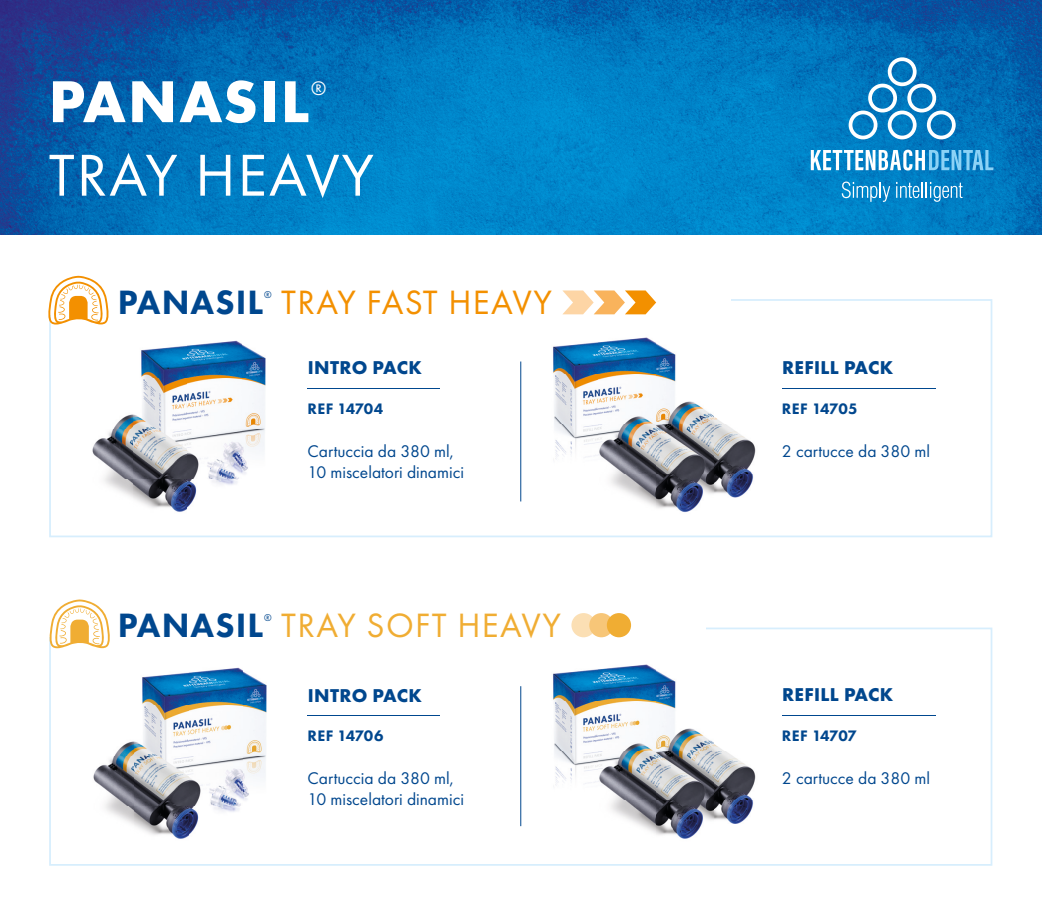
<style>
.page{position:relative;width:1042px;height:918px;background:#fff}
.page>*{position:absolute;margin:0;border:0;box-sizing:border-box;transform-origin:0 0}
.t1{font:61.25px "Futura PT";letter-spacing:.03em;color:#fff}
.t2{font:700 61.25px "Futura PT";letter-spacing:.03em;color:#fff}
.t3{font:800 35px "Futura PT";letter-spacing:.03em;color:#00478e}
.t4{font:35px "Futura PT";letter-spacing:.04em;color:#f0ad33}
.t5{font:35px "Futura PT";letter-spacing:.035em;color:#f39000}
.t6{font:20.47px "Futura PT";color:#fff}
.t7{font:700 19.25px "Futura PT";letter-spacing:.02em;color:#00478e}
.t8{font:17.5px/21px "Futura PT";color:#00478e}
.t9{font:800 15.75px "Futura PT";color:#00478e}
.t10{font:800 15.75px "Futura PT";letter-spacing:-.02em;color:#00478e}
.t11{font:10.15px "Futura PT";color:#00478e}
</style>
<div class="page">
<img style="left:0;top:0;width:1042px;height:234px">
<svg style="left:811px;top:150px;width:182px;height:20px"></svg>
<svg style="left:842px;top:181px;width:48px;height:21px"></svg>
<svg style="left:896px;top:182px;width:66px;height:20px"></svg>
<svg style="left:848px;top:57px;width:107px;height:82px"></svg>
<div style="left:49px;top:299px;width:943px;height:238px;border:2px solid #d7eefd"></div>
<hr style="left:520px;top:361px;width:1px;height:140px;background:#00478e">
<hr style="left:520px;top:686px;width:1px;height:140px;background:#00478e">
<hr style="left:308px;top:388px;width:132px;height:1px;background:#00478f">
<hr style="left:308px;top:715px;width:132px;height:1px;background:#00478f">
<hr style="left:782px;top:388px;width:153px;height:1px;background:#00478f">
<hr style="left:782px;top:715px;width:153px;height:1px;background:#00478f">
<div style="left:49px;top:627px;width:943px;height:238px;border:2px solid #d7eefd"></div>
<div style="left:48px;top:610px;width:658px;height:27px;background:#fff"></div>
<div style="left:571px;top:613px;width:25px;height:24px;background:#fbdfb4;border-radius:50%"></div>
<div style="left:589px;top:613px;width:24px;height:24px;background:#f7c678;border-radius:50%"></div>
<div style="left:607px;top:613px;width:24px;height:24px;background:#f0ad33;border-radius:50%"></div>
<svg style="left:49px;top:599px;width:61px;height:49px"></svg>
<img style="left:92px;top:340px;width:174px;height:172px">
<img style="left:93px;top:667px;width:174px;height:172px">
<img style="left:553px;top:337px;width:203px;height:175px">
<img style="left:553px;top:664px;width:203px;height:175px">
<div style="left:48px;top:287px;width:683px;height:27px;background:#fff"></div>
<svg style="left:562px;top:290px;width:94px;height:24px"></svg>
<svg style="left:48px;top:276px;width:61px;height:48px"></svg>
<h1 class="t2" style="left:49px;top:62px;width:262px">PANASIL</h1>
<p class="t6" style="left:311px;top:76px;width:17px">®</p>
<h1 class="t1" style="left:49px;top:139px;width:327px">TRAY HEAVY</h1>
<h2 class="t3" style="left:118px;top:281px;width:147px">PANASIL</h2>
<p class="t11" style="left:264px;top:288px;width:9px">®</p>
<h2 class="t5" style="left:281px;top:282px;width:272px">TRAY FAST HEAVY</h2>
<p class="t7" style="left:308px;top:355px;width:116px">INTRO PACK</p>
<p class="t9" style="left:308px;top:398px;width:77px">REF 14704</p>
<p class="t8" style="left:308px;top:440px;width:158px">Cartuccia da 380 ml,<br>10 miscelatori dinamici</p>
<h2 class="t3" style="left:118px;top:604px;width:147px">PANASIL</h2>
<p class="t11" style="left:264px;top:611px;width:9px">®</p>
<h2 class="t4" style="left:281px;top:605px;width:281px">TRAY SOFT HEAVY</h2>
<p class="t7" style="left:308px;top:683px;width:116px">INTRO PACK</p>
<p class="t9" style="left:308px;top:726px;width:77px">REF 14706</p>
<p class="t8" style="left:308px;top:768px;width:158px">Cartuccia da 380 ml,<br>10 miscelatori dinamici</p>
<p class="t7" style="left:782px;top:355px;width:113px">REFILL PACK</p>
<p class="t9" style="left:782px;top:398px;width:77px">REF 14705</p>
<p class="t8" style="left:782px;top:440px;width:150px">2 cartucce da 380 ml</p>
<p class="t7" style="left:782px;top:682px;width:113px">REFILL PACK</p>
<p class="t10" style="left:782px;top:725px;width:76px">REF 14707</p>
<p class="t8" style="left:782px;top:767px;width:150px">2 cartucce da 380 ml</p>
</div>
